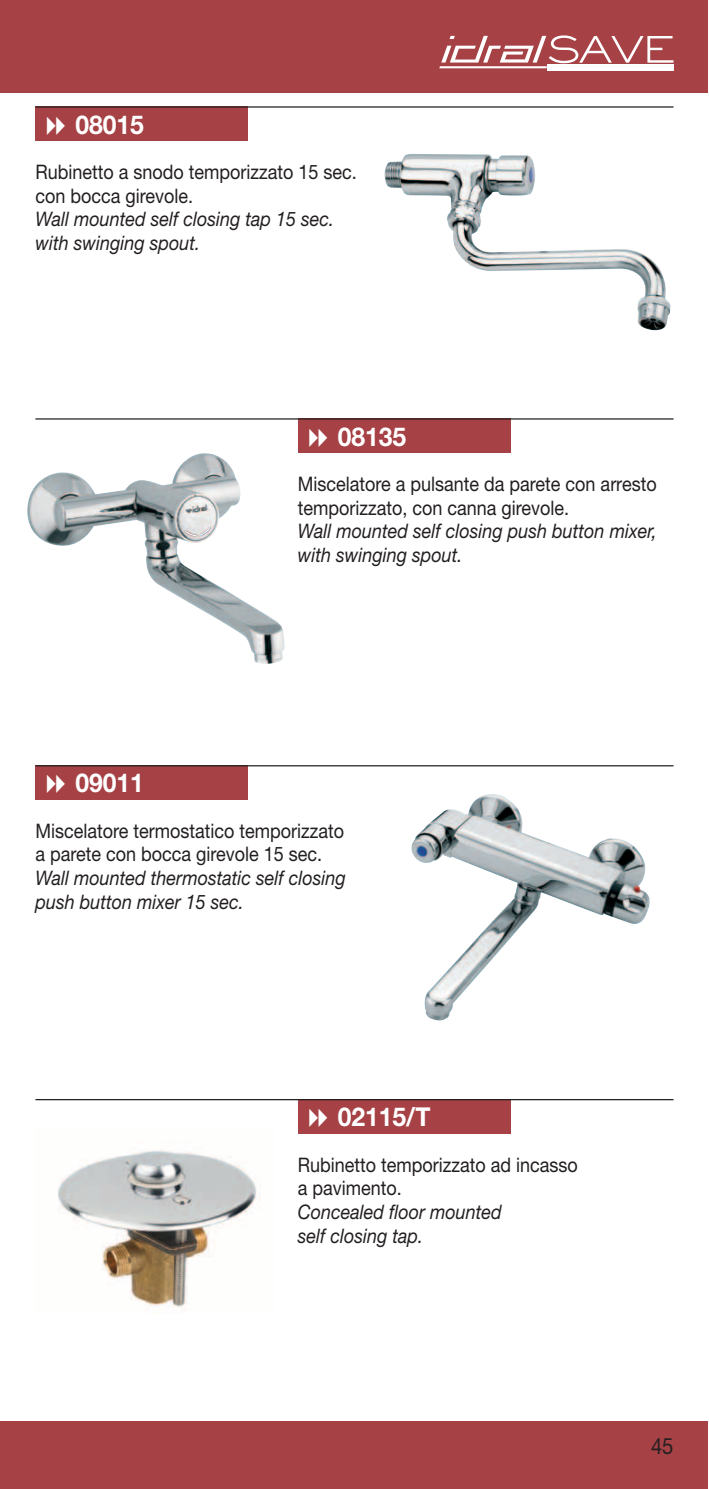
<style>
.page{position:relative;width:709px;height:1489px;background:#fff}
.page>*{position:absolute;margin:0;border:0;box-sizing:border-box;transform-origin:0 0}
.t1{font:700 26px "Helvetica Neue";color:#fff;scale:.95 1}
.t2{font:22.5px "Helvetica Neue";color:#231f20;scale:.9 1}
.t3{font:20px/23.8px "Helvetica Neue";color:#231f20;scale:.9 1}
.t4{font:italic 20px/23.8px "Helvetica Neue";color:#231f20;scale:.9 1}
</style>
<div class="page">
<img style="left:58px;top:1150px;width:203px;height:161px">
<div style="left:298px;top:1098px;width:212px;height:34px;background:#a64145"></div>
<hr style="left:35px;top:1098px;width:638px;height:2px;background:#231f20">
<div style="left:298px;top:418px;width:212px;height:34px;background:#a64145"></div>
<hr style="left:35px;top:418px;width:638px;height:1px;background:#231f20">
<div style="left:35px;top:106px;width:213px;height:34px;background:#a64145"></div>
<hr style="left:35px;top:106px;width:638px;height:2px;background:#231f20">
<img style="left:384px;top:154px;width:286px;height:177px">
<div style="left:0;top:1421px;width:708px;height:67px;background:#a64145"></div>
<div style="left:0;top:1px;width:708px;height:91px;background:#a64145"></div>
<div style="left:546px;top:64px;width:127px;height:6px;background:#fff"></div>
<hr style="left:439px;top:66px;width:108px;height:2px;background:#fff">
<svg style="left:441px;top:35px;width:232px;height:28px"></svg>
<img style="left:27px;top:453px;width:257px;height:211px">
<img style="left:411px;top:794px;width:239px;height:227px">
<div style="left:35px;top:765px;width:213px;height:34px;background:#a64145"></div>
<hr style="left:35px;top:765px;width:638px;height:1px;background:#231f20">
<h1 class="t1" style="left:75px;top:108px;width:74px">08015</h1>
<p class="t3" style="left:35px;top:160px;width:359px">Rubinetto a snodo temporizzato 15 sec. con bocca girevole.</p>
<p class="t4" style="left:35px;top:207px;width:333px">Wall mounted self closing tap 15 sec. with swinging spout.</p>
<h1 class="t1" style="left:338px;top:420px;width:74px">08135</h1>
<p class="t3" style="left:298px;top:471px;width:400px">Miscelatore a pulsante da parete con arresto temporizzato, con canna girevole.</p>
<p class="t4" style="left:298px;top:519px;width:400px">Wall mounted self closing push button mixer, with swinging spout.</p>
<h1 class="t1" style="left:75px;top:767px;width:74px">09011</h1>
<p class="t3" style="left:35px;top:818px;width:344px">Miscelatore termostatico temporizzato a parete con bocca girevole 15 sec.</p>
<p class="t4" style="left:35px;top:865px;width:346px">Wall mounted thermostatic self closing push button mixer 15 sec.</p>
<h1 class="t1" style="left:338px;top:1100px;width:99px">02115/T</h1>
<p class="t3" style="left:298px;top:1152px;width:313px">Rubinetto temporizzato ad incasso a pavimento.</p>
<p class="t4" style="left:298px;top:1199px;width:228px">Concealed floor mounted self closing tap.</p>
<p class="t2" style="left:651px;top:1431px;width:26px">45</p>
</div>
